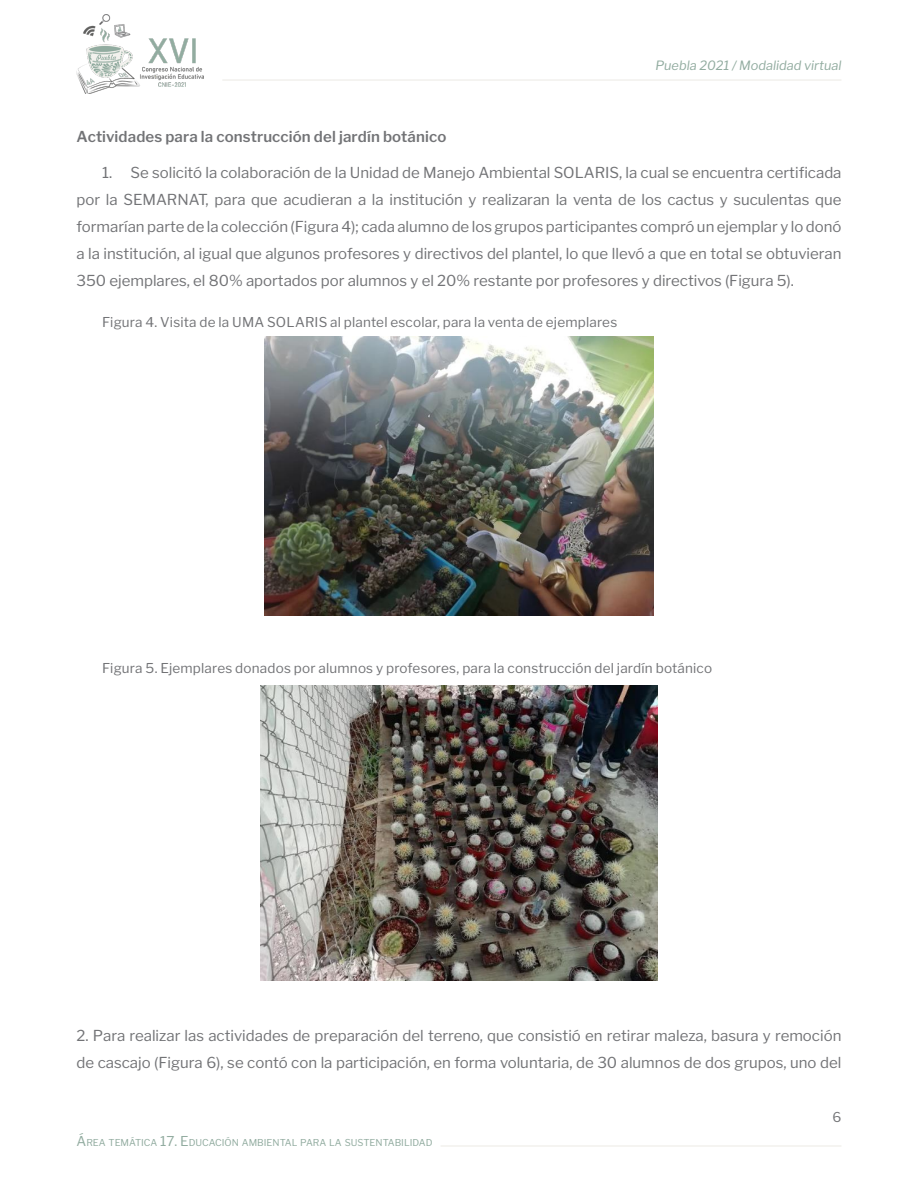
<style>
.page{position:relative;width:918px;height:1188px;background:#fff}
.page>*{position:absolute;margin:0;border:0;box-sizing:border-box;transform-origin:0 0}
.t1{font:18px/31px "Times New Roman";color:#231f20}
.primer_parrafo{font:15px/27px "Libre Franklin";color:#727376;text-align:justify}
.parrafo_general{font:15px/27px "Libre Franklin";color:#727376}
.PIES_DE_IMAGEN{font:600 15px "Libre Franklin";letter-spacing:.01em;color:#727376}
.PIES_DE_IMAGEN-2{font:13.5px "Libre Franklin";letter-spacing:.015em;color:#727376}
.t2{font:13.5px "Libre Franklin";color:#727376}
.t3{font:700 13.5px "Arial";color:#231f20}
.t4{font:italic 12.75px "Libre Franklin";color:#92aca0}
.t5{font:9.45px "Libre Franklin";color:#92aca0}
.s1{font-size:13.5px}
</style>
<div class="page">
<hr style="left:222px;top:79px;width:619px;height:2px;background:#f2f1ed">
<img style="left:77px;top:15px;width:126px;height:79px">
<hr style="left:441px;top:1145px;width:400px;height:2px;background:#f2f1ed">
<img style="left:264px;top:337px;width:390px;height:278px">
<img style="left:261px;top:685px;width:396px;height:295px">
<p class="t4" style="left:655px;top:58px;width:187px">Puebla 2021 / Modalidad virtual</p>
<p class="PIES_DE_IMAGEN" style="left:77px;top:128px;width:371px">Actividades para la construcción del jardín botánico</p>
<p class="primer_parrafo" style="left:77px;top:159px;width:767px;text-indent:26px">1. Se solicitó la colaboración de la Unidad de Manejo Ambiental SOLARIS, la cual se encuentra certificada por la SEMARNAT, para que acudieran a la institución y realizaran la venta de los cactus y suculentas que formarían parte de la colección (Figura 4); cada alumno de los grupos participantes compró un ejemplar y lo donó a la institución, al igual que algunos profesores y directivos del plantel, lo que llevó a que en total se obtuvieran 350 ejemplares, el 80% aportados por alumnos y el 20% restante por profesores y directivos (Figura 5).</p>
<p class="PIES_DE_IMAGEN-2" style="left:102px;top:314px;width:517px">Figura 4. Visita de la UMA SOLARIS al plantel escolar, para la venta de ejemplares</p>
<p class="t1" style="left:161px;top:149px;width:653px;text-align:justify">la venta de los cactus y suculentas que formarían parte de la colección (Figura 4); cada alumno de los grupos participantes compró un ejemplar y lo donó a la institución, al igual que algunos profesores y directivos del plantel, lo que llevó a que en total se obtuvieran 350 ejemplares, el 80% aportados por alumnos y el 20% restante por profesores y directivos</p>
<p class="t1" style="left:135px;top:158px;width:653px">la venta de los cactus y suculentas que formarían parte de la colección (Figura 4); cada alumno de los grupos participantes compró un ejemplar y lo donó a la institución, al igual</p>
<p class="PIES_DE_IMAGEN-2" style="left:102px;top:660px;width:612px">Figura 5. Ejemplares donados por alumnos y profesores, para la construcción del jardín botánico</p>
<p class="parrafo_general" style="left:77px;top:1022px;width:766px">2. Para realizar las actividades de preparación del terreno, que consistió en retirar maleza, basura y remoción de cascajo (Figura 6), se contó con la participación, en forma voluntaria, de 30 alumnos de dos grupos, uno del</p>
<p class="t3" style="left:456px;top:1062px;width:9px">7</p>
<p class="t5" style="left:77px;top:1137px;width:358px"><span class="s1">Á</span>REA TEMÁTICA <span class="s1">17. E</span>DUCACIÓN AMBIENTAL PARA LA SUSTENTABILIDAD</p>
<p class="t2" style="left:833px;top:1109px;width:10px">6</p>
</div>
